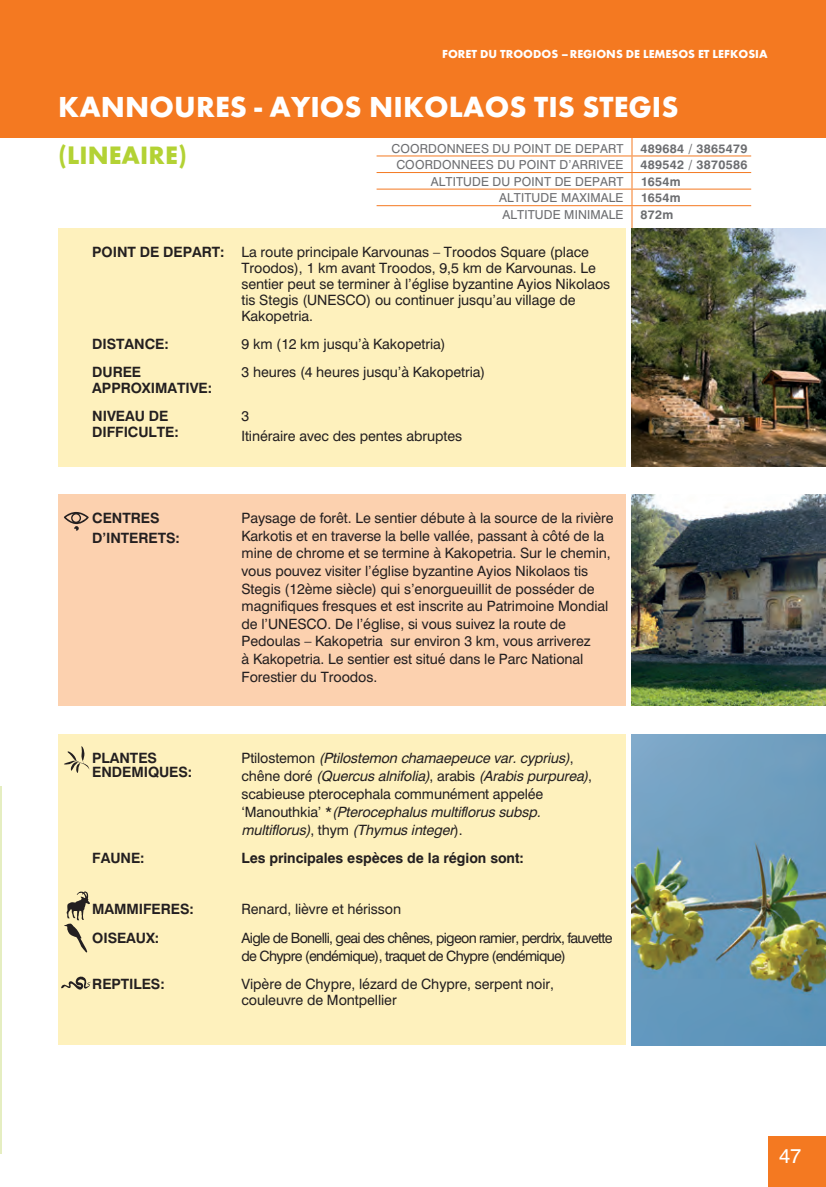
<style>
.page{position:relative;width:826px;height:1187px;background:#fff}
.page>*{position:absolute;margin:0;border:0;box-sizing:border-box;transform-origin:0 0}
.SMALL_SPECTS{font:700 30px "Futura Greek";letter-spacing:-.005em;color:#fff}
.SMALL_SPECTS-2{font:700 26px "Futura Greek";letter-spacing:-.005em;color:#b3d234}
.TITLES_MONOPATIA{font:20px "Mg Helvetica";color:#fff}
.SMALL_SPECTS-3{font:14px/17.6px "Mg Helvetica";letter-spacing:-.005em;color:#231f20}
.SMALL_SPECTS-4{font:italic 14px/18px "Mg Helvetica";letter-spacing:-.01em;color:#231f20}
.SMALL_SPECTS-5{font:700 14px/16px "Mg Helvetica";letter-spacing:-.005em;color:#231f20}
.SMALL_SPECTS-6{font:14px/18px "Mg Helvetica";letter-spacing:-.05em;color:#231f20}
.SMALL_SPECTS-7{font:12.2px "Mg Helvetica";letter-spacing:.01em;color:#6c6d70}
.SMALL_SPECTS-8{font:700 12.2px "Mg Helvetica";letter-spacing:.025em;color:#6c6d70}
.t1{font:700 12px "Futura Greek";letter-spacing:-.005em;color:#fff}
.s1{font-style:normal}
</style>
<div class="page">
<hr style="left:0;top:0;width:1px;height:138px;background:#f47921">
<hr style="left:376px;top:155px;width:255px;height:1px;background:#f47921">
<hr style="left:631px;top:155px;width:119px;height:1px;background:#f47921">
<hr style="left:376px;top:172px;width:255px;height:1px;background:#f47921">
<hr style="left:631px;top:172px;width:119px;height:1px;background:#f47921">
<hr style="left:376px;top:189px;width:255px;height:1px;background:#f47921">
<hr style="left:631px;top:189px;width:119px;height:1px;background:#f47921">
<svg style="left:631px;top:138px;width:1px;height:67px"></svg>
<hr style="left:376px;top:205px;width:255px;height:1px;background:#f47921">
<hr style="left:631px;top:205px;width:119px;height:1px;background:#f47921">
<hr style="left:631px;top:206px;width:1px;height:34px;background:#f47921">
<div style="left:1px;top:0;width:824px;height:138px;background:#f47921"></div>
<div style="left:58px;top:495px;width:567px;height:211px;background:#fcd1af"></div>
<svg style="left:64px;top:512px;width:25px;height:18px"></svg>
<img style="left:631px;top:495px;width:194px;height:211px">
<img style="left:631px;top:734px;width:194px;height:311px">
<div style="left:58px;top:734px;width:567px;height:311px;background:#fef1bd"></div>
<svg style="left:64px;top:746px;width:26px;height:27px"></svg>
<svg style="left:64px;top:891px;width:26px;height:62px"></svg>
<svg style="left:61px;top:976px;width:30px;height:14px"></svg>
<div style="left:767px;top:1135px;width:58px;height:51px;background:#f47921"></div>
<div style="left:58px;top:228px;width:567px;height:238px;background:#fef1bd"></div>
<img style="left:631px;top:228px;width:194px;height:238px">
<hr style="left:0;top:786px;width:1px;height:367px;background:#e5eec1">
<p class="t1" style="left:442px;top:47px;width:327px">FORET DU TROODOS – REGIONS DE LEMESOS ET LEFKOSIA</p>
<p class="SMALL_SPECTS" style="left:58px;top:89px;width:621px">KANNOURES - AYIOS NIKOLAOS TIS STEGIS</p>
<p class="SMALL_SPECTS-2" style="left:58px;top:140px;width:130px">(LINEAIRE)</p>
<p class="SMALL_SPECTS-7" style="left:391px;top:141px;width:233px">COORDONNEES DU POINT DE DEPART</p>
<p class="SMALL_SPECTS-8" style="left:640px;top:141px;width:108px">489684 / 3865479</p>
<p class="SMALL_SPECTS-7" style="left:396px;top:157px;width:228px">COORDONNEES DU POINT D’ARRIVEE</p>
<p class="SMALL_SPECTS-8" style="left:640px;top:157px;width:108px">489542 / 3870586</p>
<p class="SMALL_SPECTS-7" style="left:430px;top:174px;width:194px">ALTITUDE DU POINT DE DEPART</p>
<p class="SMALL_SPECTS-8" style="left:640px;top:174px;width:42px">1654m</p>
<p class="SMALL_SPECTS-7" style="left:499px;top:190px;width:126px">ALTITUDE MAXIMALE</p>
<p class="SMALL_SPECTS-8" style="left:640px;top:190px;width:42px">1654m</p>
<p class="SMALL_SPECTS-7" style="left:502px;top:207px;width:122px">ALTITUDE MINIMALE</p>
<p class="SMALL_SPECTS-8" style="left:640px;top:207px;width:34px">872m</p>
<p class="SMALL_SPECTS-5" style="left:92px;top:243px;width:134px">POINT DE DEPART:</p>
<p class="SMALL_SPECTS-3" style="left:241px;top:243px;width:370px;line-height:16px">La route principale Karvounas – Troodos Square (place Troodos), 1 km avant Troodos, 9,5 km de Karvounas. Le sentier peut se terminer à l’église byzantine Ayios Nikolaos tis Stegis (UNESCO) ou continuer jusqu’au village de Kakopetria.</p>
<p class="SMALL_SPECTS-5" style="left:92px;top:335px;width:78px">DISTANCE:</p>
<p class="SMALL_SPECTS-3" style="left:241px;top:335px;width:205px">9 km (12 km jusqu’à Kakopetria)</p>
<p class="SMALL_SPECTS-5" style="left:92px;top:364px;width:121px">DUREE<br>APPROXIMATIVE:</p>
<p class="SMALL_SPECTS-3" style="left:241px;top:363px;width:245px">3 heures (4 heures jusqu’à Kakopetria)</p>
<p class="SMALL_SPECTS-5" style="left:92px;top:408px;width:88px">NIVEAU DE<br>DIFFICULTE:</p>
<p class="SMALL_SPECTS-3" style="left:241px;top:406px;width:222px;line-height:20px">3<br>Itinéraire avec des pentes abruptes</p>
<p class="SMALL_SPECTS-5" style="left:92px;top:508px;width:89px;line-height:20px">CENTRES<br>D’INTERETS:</p>
<p class="SMALL_SPECTS-3" style="left:241px;top:509px;width:373px">Paysage de forêt. Le sentier débute à la source de la rivière Karkotis et en traverse la belle vallée, passant à côté de la mine de chrome et se termine à Kakopetria. Sur le chemin, vous pouvez visiter l’église byzantine Ayios Nikolaos tis Stegis (12ème siècle) qui s’enorgueuillit de posséder de magnifiques fresques et est inscrite au Patrimoine Mondial de l’UNESCO. De l’église, si vous suivez la route de Pedoulas – Kakopetria sur environ 3 km, vous arriverez<br>à Kakopetria. Le sentier est situé dans le Parc National Forestier du Troodos.</p>
<p class="SMALL_SPECTS-5" style="left:92px;top:750px;width:101px;line-height:14px">PLANTES<br>ENDEMIQUES:</p>
<p class="SMALL_SPECTS-4" style="left:241px;top:748px;width:352px"><span class="s1">Ptilostemon</span> (Ptilostemon chamaepeuce var. cyprius)<span class="s1">, chêne doré</span> (Quercus alnifolia)<span class="s1">, arabis</span> (Arabis purpurea)<span class="s1">, scabieuse pterocephala communément appelée ‘Manouthkia’ *</span>(Pterocephalus multiflorus subsp. multiflorus)<span class="s1">, thym</span> (Thymus integer<span class="s1">).</span></p>
<p class="SMALL_SPECTS-5" style="left:92px;top:849px;width:54px">FAUNE:</p>
<p class="SMALL_SPECTS-5" style="left:241px;top:849px;width:283px">Les principales espèces de la région sont:</p>
<p class="SMALL_SPECTS-5" style="left:92px;top:901px;width:103px">MAMMIFERES:</p>
<p class="SMALL_SPECTS-3" style="left:241px;top:900px;width:161px">Renard, lièvre et hérisson</p>
<p class="SMALL_SPECTS-5" style="left:92px;top:929px;width:68px">OISEAUX:</p>
<p class="SMALL_SPECTS-6" style="left:241px;top:928px;width:372px">Aigle de Bonelli, geai des chênes, pigeon ramier, perdrix, fauvette de Chypre (endémique), traquet de Chypre (endémique)</p>
<p class="SMALL_SPECTS-5" style="left:92px;top:975px;width:74px">REPTILES:</p>
<p class="SMALL_SPECTS-3" style="left:241px;top:975px;width:314px;line-height:16px">Vipère de Chypre, lézard de Chypre, serpent noir, couleuvre de Montpellier</p>
<p class="TITLES_MONOPATIA" style="left:778px;top:1143px;width:24px">47</p>
</div>
